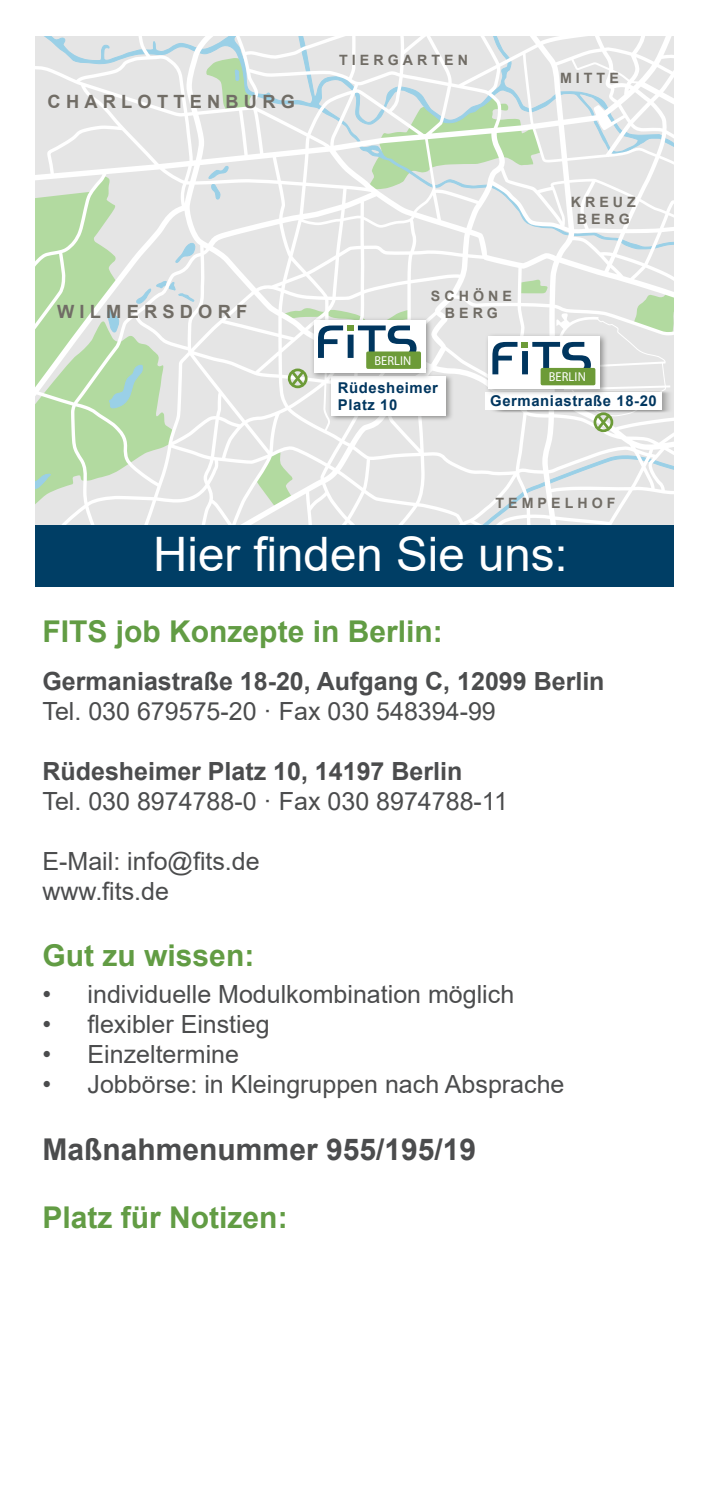
<style>
.page{position:relative;width:709px;height:1489px;background:#fff}
.page>*{position:absolute;margin:0;border:0;box-sizing:border-box;transform-origin:0 0}
.t1{font:47.5px "Arial";color:#fff}
.t2{font:700 30px "Arial";color:#629c44}
.t3{font:700 30px "Arial";color:#4b4c4d}
.t4{font:25px "Arial";color:#4b4c4d}
.t5{font:700 25px "Arial";color:#4b4c4d}
.t6{font:700 18.25px "Arial";letter-spacing:.285em;color:#716d66}
.t7{font:700 15px/17.8px "Arial";letter-spacing:.04em;color:#00365f}
.t8{font:700 14.25px/17px "Arial";letter-spacing:.285em;color:#716d66;text-align:center}
.t9{font:300 13px "Titillium";letter-spacing:.01em;color:#fff;scale:.96 1}
</style>
<div class="page">
<div style="left:35px;top:520px;width:638px;height:67px;background:#003e65"></div>
<svg style="left:35px;top:37px;width:638px;height:487px;fill:#e5e5e5"></svg>
<div style="left:593px;top:412px;width:20px;height:20px;border:3px solid #6c9b38;border-radius:50%"></div>
<svg style="left:594px;top:412px;width:18px;height:20px"></svg>
<svg style="left:490px;top:391px;width:183px;height:21px"></svg>
<div style="left:485px;top:392px;width:176px;height:18px;background:#fff"></div>
<svg style="left:484px;top:333px;width:123px;height:63px"></svg>
<div style="left:488px;top:336px;width:112px;height:53px;background:#fff"></div>
<svg style="left:492px;top:342px;width:99px;height:32px"></svg>
<div style="left:540px;top:368px;width:55px;height:17px;background:#6d9b38;border-radius:2px"></div>
<svg style="left:288px;top:368px;width:19px;height:21px"></svg>
<svg style="left:328px;top:374px;width:126px;height:48px"></svg>
<div style="left:332px;top:376px;width:114px;height:40px;background:#fff"></div>
<svg style="left:310px;top:316px;width:123px;height:64px"></svg>
<div style="left:314px;top:320px;width:112px;height:52px;background:#fff"></div>
<svg style="left:283px;top:307px;width:133px;height:51px"></svg>
<div style="left:366px;top:351px;width:55px;height:18px;background:#6d9b38;border-radius:2px"></div>
<p class="t6" style="left:48px;top:89px;width:249px">CHARLOTTENBURG</p>
<p class="t6" style="left:57px;top:298px;width:192px">WILMERSDORF</p>
<p class="t8" style="left:339px;top:52px;width:130px">TIERGARTEN</p>
<p class="t9" style="left:374px;top:352px;width:40px">BERLIN</p>
<p class="t8" style="left:431px;top:288px;width:83px">SCHÖNE<br>BERG</p>
<p class="t8" style="left:560px;top:70px;width:60px">MITTE</p>
<p class="t8" style="left:571px;top:194px;width:67px">KREUZ<br>BERG</p>
<p class="t7" style="left:338px;top:378px;width:102px">Rüdesheimer<br>Platz 10</p>
<p class="t9" style="left:549px;top:369px;width:40px">BERLIN</p>
<p class="t7" style="left:490px;top:392px;width:168px">Germaniastraße 18-20</p>
<p class="t8" style="left:495px;top:494px;width:122px">TEMPELHOF</p>
<p class="t1" style="left:153px;top:521px;width:416px">Hier finden Sie uns:</p>
<p class="t2" style="left:43px;top:610px;width:402px">FITS job Konzepte in Berlin:</p>
<p class="t5" style="left:43px;top:663px;width:563px">Germaniastraße 18-20, Aufgang C, 12099 Berlin</p>
<p class="t4" style="left:43px;top:693px;width:455px">Tel. 030 679575-20 · Fax 030 548394-99</p>
<p class="t5" style="left:43px;top:753px;width:421px">Rüdesheimer Platz 10, 14197 Berlin</p>
<p class="t4" style="left:43px;top:783px;width:467px">Tel. 030 8974788-0 · Fax 030 8974788-11</p>
<p class="t4" style="left:43px;top:843px;width:219px">E-Mail: info@fits.de</p>
<p class="t4" style="left:43px;top:873px;width:128px">www.fits.de</p>
<p class="t2" style="left:43px;top:934px;width:213px">Gut zu wissen:</p>
<p class="t4" style="left:43px;top:977px;width:473px">• individuelle Modulkombination möglich</p>
<p class="t4" style="left:43px;top:1007px;width:229px">• flexibler Einstieg</p>
<p class="t4" style="left:43px;top:1037px;width:198px">• Einzeltermine</p>
<p class="t4" style="left:43px;top:1066px;width:523px">• Jobbörse: in Kleingruppen nach Absprache</p>
<p class="t3" style="left:43px;top:1128px;width:435px">Maßnahmenummer 955/195/19</p>
<p class="t2" style="left:43px;top:1196px;width:247px">Platz für Notizen:</p>
</div>
